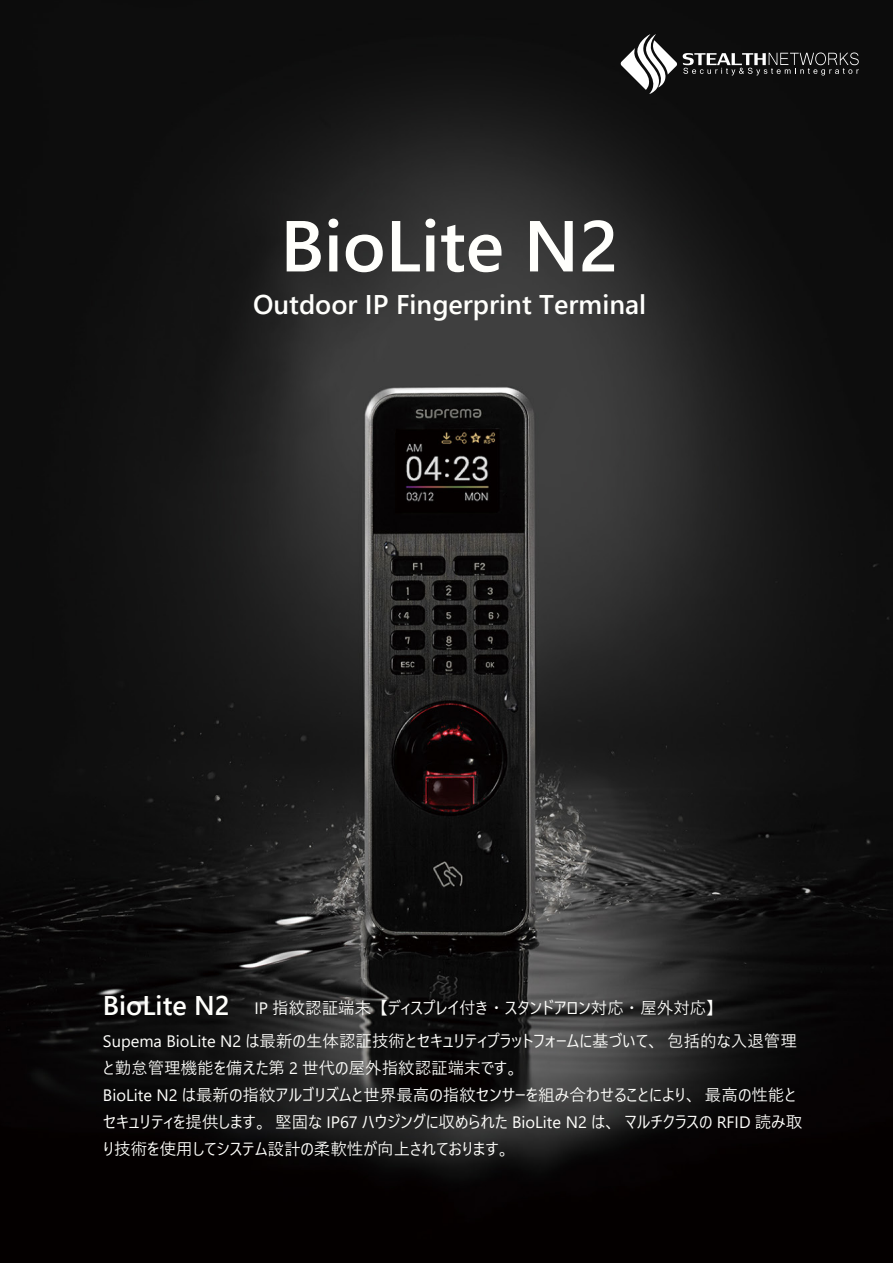
<style>
.page{position:relative;width:893px;height:1263px;background:#fff}
.page>*{position:absolute;margin:0;border:0;box-sizing:border-box;transform-origin:0 0}
.t1{font:700 72px "Yu Gothic UI";color:#fffffc}
.t2{font:700 27px "Yu Gothic UI";color:#fffffc}
.t3{font:16.5px/27px "Yu Gothic UI";color:#fffffc}
.s1{font-weight:700;font-size:27px}
</style>
<div class="page">
<img style="left:0;top:0;width:893px;height:1263px">
<svg style="left:620px;top:34px;width:57px;height:60px"></svg>
<svg style="left:683px;top:53px;width:176px;height:22px;background:#424242"></svg>
<h1 class="t1" style="left:280px;top:204px;width:340px">BioLite N2</h1>
<h2 class="t2" style="left:253px;top:289px;width:395px">Outdoor IP Fingerprint Terminal</h2>
<p class="t3" style="left:103px;top:992px;width:613px"><span class="s1">BioLite N2</span> IP 指紋認証端末【ディスプレイ付き ・スタンドアロン対応・屋外対応】</p>
<p class="t3" style="left:103px;top:1025px;width:701px">Supema BioLite N2 は最新の生体認証技術とセキュリティプラットフォームに基づいて、包括的な入退管理と勤怠管理機能を備えた第 2 世代の屋外指紋認証端末です。<br>BioLite N2 は最新の指紋アルゴリズムと世界最高の指紋センサーを組み合わせることにより、最高の性能とセキュリティを提供します。堅固な IP67 ハウジングに収められた BioLite N2 は、マルチクラスの RFID 読み取り技術を使用してシステム設計の柔軟性が向上されております。</p>
</div>
